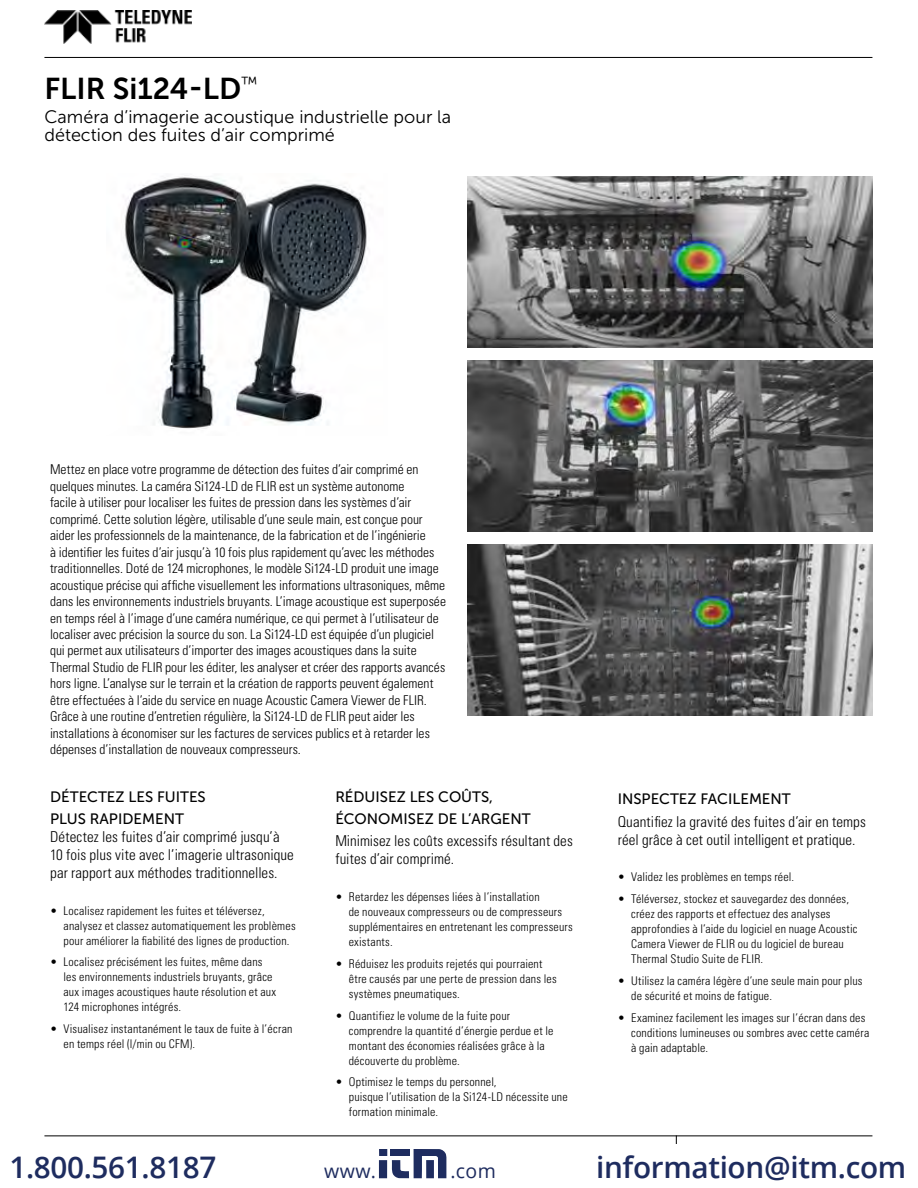
<style>
.page{position:relative;width:918px;height:1188px;background:#fff}
.page>*{position:absolute;margin:0;border:0;box-sizing:border-box;transform-origin:0 0}
.t1{font:30px "Museo Sans 700";color:#000}
.t2{font:600 29.7px "Open Sans";letter-spacing:-.01em;color:#1e2c5f}
.t3{font:19.5px "Open Sans";letter-spacing:.02em;color:#1e2c5f}
.t4{font:18px/18px "Museo Sans 300";color:#000}
.t5{font:300 condensed 15px/18px "Univers LT Std";letter-spacing:.005em;color:#000}
.t6{font:15px/21.6px "Museo Sans 500";color:#000}
.t7{font:300 condensed 13.5px/16.5px "Univers LT Std";color:#000}
.t8{font:300 condensed 12px/15px "Univers LT Std";letter-spacing:.015em;color:#000}
</style>
<div class="page">
<hr style="left:44px;top:1136px;width:828px;height:1px;background:#000">
<hr style="left:676px;top:1136px;width:1px;height:48px;background:#000">
<hr style="left:44px;top:57px;width:828px;height:1px;background:#000">
<img style="left:44px;top:11px;width:147px;height:32px">
<img style="left:124px;top:177px;width:244px;height:252px">
<img style="left:468px;top:360px;width:404px;height:171px">
<img style="left:468px;top:544px;width:404px;height:171px">
<img style="left:468px;top:177px;width:404px;height:171px">
<div style="left:0;top:1145px;width:918px;height:43px;background:#fff"></div>
<div style="left:379px;top:1149px;width:8px;height:7px;background:#1e2c5f"></div>
<div style="left:379px;top:1160px;width:8px;height:18px;background:#1e2c5f"></div>
<svg style="left:391px;top:1149px;width:55px;height:29px"></svg>
<h1 class="t1" style="left:44px;top:72px;width:215px">FLIR Si124-LD<sup>™</sup></h1>
<h3 class="t4" style="left:44px;top:108px;width:408px">Caméra d’imagerie acoustique industrielle pour la détection des fuites d’air comprimé</h3>
<p class="t7" style="left:50px;top:461px;width:397px">Mettez en place votre programme de détection des fuites d’air comprimé en quelques minutes. La caméra Si124-LD de FLIR est un système autonome<br>facile à utiliser pour localiser les fuites de pression dans les systèmes d’air comprimé. Cette solution légère, utilisable d’une seule main, est conçue pour aider les professionnels de la maintenance, de la fabrication et de l’ingénierie<br>à identifier les fuites d’air jusqu’à 10 fois plus rapidement qu’avec les méthodes traditionnelles. Doté de 124 microphones, le modèle Si124-LD produit une image acoustique précise qui affiche visuellement les informations ultrasoniques, même dans les environnements industriels bruyants. L’image acoustique est superposée en temps réel à l’image d’une caméra numérique, ce qui permet à l’utilisateur de localiser avec précision la source du son. La Si124-LD est équipée d’un plugiciel qui permet aux utilisateurs d’importer des images acoustiques dans la suite Thermal Studio de FLIR pour les éditer, les analyser et créer des rapports avancés hors ligne. L’analyse sur le terrain et la création de rapports peuvent également être effectuées à l’aide du service en nuage Acoustic Camera Viewer de FLIR.<br>Grâce à une routine d’entretien régulière, la Si124-LD de FLIR peut aider les installations à économiser sur les factures de services publics et à retarder les dépenses d’installation de nouveaux compresseurs.</p>
<p class="t6" style="left:50px;top:786px;width:157px">DÉTECTEZ LES FUITES<br>PLUS RAPIDEMENT</p>
<p class="t5" style="left:50px;top:828px;width:245px">Détectez les fuites d’air comprimé jusqu’à<br>10 fois plus vite avec l’imagerie ultrasonique par rapport aux méthodes traditionnelles.</p>
<p class="t8" style="left:64px;top:903px;width:234px;text-indent:-14px">• Localisez rapidement les fuites et téléversez, analysez et classez automatiquement les problèmes pour améliorer la fiabilité des lignes de production.</p>
<p class="t8" style="left:64px;top:955px;width:214px;text-indent:-14px">• Localisez précisément les fuites, même dans les environnements industriels bruyants, grâce aux images acoustiques haute résolution et aux 124 microphones intégrés.</p>
<p class="t8" style="left:64px;top:1021px;width:230px;text-indent:-14px">• Visualisez instantanément le taux de fuite à l’écran en temps réel (l/min ou CFM).</p>
<p class="t6" style="left:335px;top:786px;width:197px">RÉDUISEZ LES COÛTS,<br>ÉCONOMISEZ DE L’ARGENT</p>
<p class="t5" style="left:335px;top:832px;width:239px">Minimisez les coûts excessifs résultant des fuites d’air comprimé.</p>
<p class="t8" style="left:349px;top:889px;width:226px;text-indent:-14px">• Retardez les dépenses liées à l’installation<br>de nouveaux compresseurs ou de compresseurs supplémentaires en entretenant les compresseurs existants.</p>
<p class="t8" style="left:349px;top:956px;width:209px;text-indent:-14px">• Réduisez les produits rejetés qui pourraient être causés par une perte de pression dans les systèmes pneumatiques.</p>
<p class="t8" style="left:349px;top:1008px;width:206px;text-indent:-14px">• Quantifiez le volume de la fuite pour comprendre la quantité d’énergie perdue et le montant des économies réalisées grâce à la découverte du problème.</p>
<p class="t8" style="left:349px;top:1075px;width:220px;text-indent:-14px">• Optimisez le temps du personnel,<br>puisque l’utilisation de la Si124-LD nécessite une formation minimale.</p>
<h2 class="t2" style="left:9px;top:1147px;width:208px">1.800.561.8187</h2>
<h3 class="t3" style="left:324px;top:1158px;width:53px">www.</h3>
<h3 class="t3" style="left:450px;top:1158px;width:47px">.com</h3>
<p class="t6" style="left:618px;top:788px;width:175px">INSPECTEZ FACILEMENT</p>
<p class="t5" style="left:618px;top:812px;width:250px">Quantifiez la gravité des fuites d’air en temps réel grâce à cet outil intelligent et pratique.</p>
<p class="t8" style="left:618px;top:870px;width:178px">• Validez les problèmes en temps réel.</p>
<p class="t8" style="left:631px;top:891px;width:228px;text-indent:-14px">• Téléversez, stockez et sauvegardez des données, créez des rapports et effectuez des analyses approfondies à l’aide du logiciel en nuage Acoustic Camera Viewer de FLIR ou du logiciel de bureau Thermal Studio Suite de FLIR.</p>
<p class="t8" style="left:631px;top:973px;width:233px;text-indent:-14px">• Utilisez la caméra légère d’une seule main pour plus de sécurité et moins de fatigue.</p>
<p class="t8" style="left:631px;top:1010px;width:240px;text-indent:-14px">• Examinez facilement les images sur l’écran dans des conditions lumineuses ou sombres avec cette caméra à gain adaptable.</p>
<h2 class="t2" style="left:596px;top:1147px;width:312px">information@itm.com</h2>
</div>
